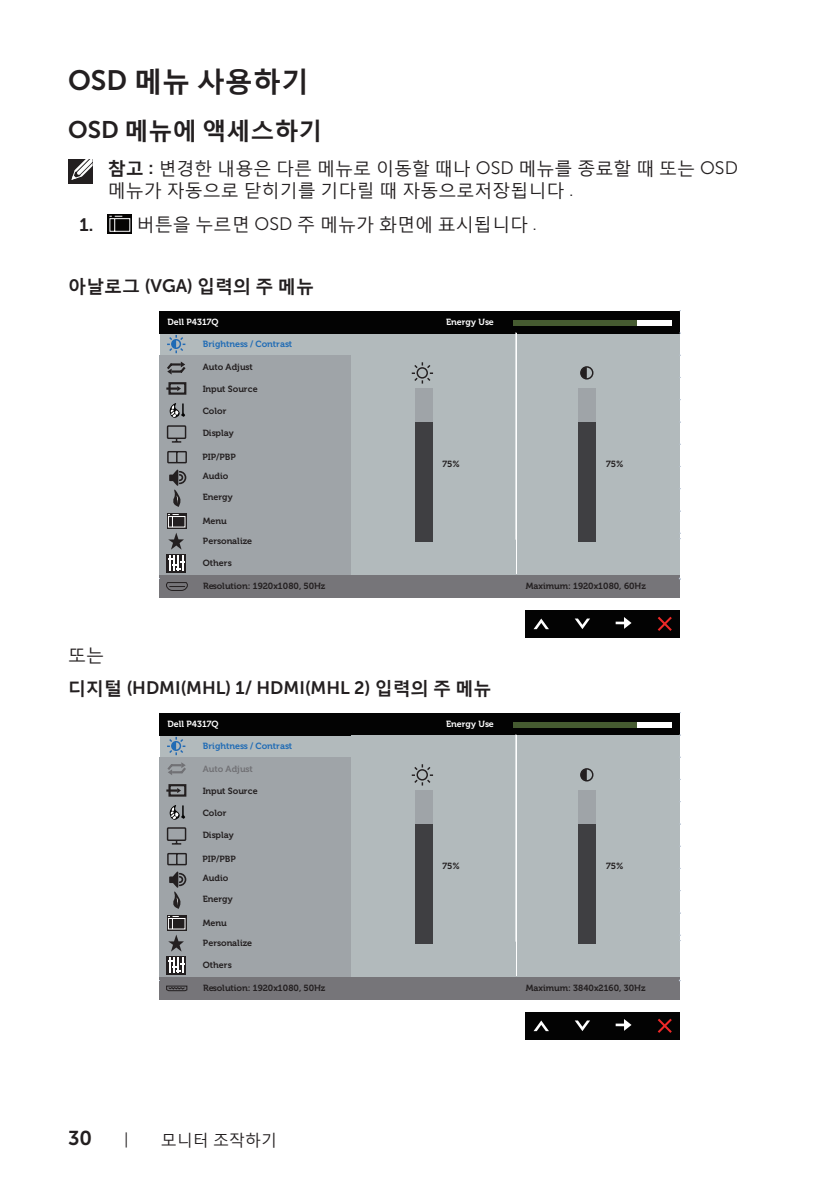
<style>
.page{position:relative;width:840px;height:1191px;background:#fff}
.page>*{position:absolute;margin:0;border:0;box-sizing:border-box;transform-origin:0 0}
.Head_2{font:700 28px "Malgun Gothic";color:#231f20}
.Head_3{font:700 24px "Malgun Gothic";color:#231f20}
.t1{font:20px "Museo Sans For Dell 700";color:#231f20}
.text{font:18px/21.6px "Malgun Gothic";color:#231f20}
.text-2{font:18px "Museo Sans For Dell 700";color:#231f20}
.text-3{font:700 18px "Malgun Gothic";color:#231f20}
.t2{font:16px "Malgun Gothic";color:#231f20}
.t3{font:16px "Museo Sans For Dell 300";color:#231f20}
.t4{font:700 8.8px "Museo For Dell";color:#231f20}
.t5{font:700 8.8px "Museo For Dell";color:#1f6bb5}
.t6{font:700 8.8px "Museo For Dell";color:#fff}
.t7{font:700 8.8px "Museo For Dell";letter-spacing:.005em;color:#717175}
.s1{font-family:"Museo Sans For Dell 700";font-weight:400}
.s2{font-weight:700}
.s3{font-family:"Museo Sans For Dell 700"}
.s4{font-family:"Museo Sans For Dell 300"}
.s5{font-family:"Malgun Gothic";font-weight:700}
</style>
<div class="page">
<div style="left:68px;top:159px;width:24px;height:24px;background:#231f20"></div>
<svg style="left:71px;top:159px;width:22px;height:22px"></svg>
<div style="left:108px;top:214px;width:24px;height:19px;background:#050403"></div>
<svg style="left:109px;top:215px;width:22px;height:17px"></svg>
<div style="left:160px;top:333px;width:193px;height:22px;background:#b2babc"></div>
<div style="left:525px;top:610px;width:154px;height:27px;background:#030303"></div>
<svg style="left:533px;top:618px;width:15px;height:11px"></svg>
<svg style="left:574px;top:618px;width:15px;height:11px"></svg>
<svg style="left:615px;top:617px;width:16px;height:12px"></svg>
<svg style="left:657px;top:616px;width:14px;height:15px"></svg>
<div style="left:159px;top:311px;width:520px;height:22px;background:#030303"></div>
<div style="left:159px;top:355px;width:194px;height:221px;background:#9fa4a8"></div>
<div style="left:351px;top:334px;width:328px;height:243px;background:#b2babc"></div>
<div style="left:159px;top:575px;width:520px;height:23px;background:#767579"></div>
<hr style="left:515px;top:333px;width:1px;height:240px;background:#fff">
<div style="left:513px;top:320px;width:158px;height:6px;background:#fff"></div>
<div style="left:513px;top:320px;width:123px;height:6px;background:#465b31"></div>
<svg style="left:165px;top:333px;width:22px;height:21px"></svg>
<div style="left:168px;top:382px;width:18px;height:13px;border:2px solid #231f20"></div>
<svg style="left:166px;top:386px;width:15px;height:5px"></svg>
<div style="left:166px;top:554px;width:20px;height:18px;background:#231f20"></div>
<svg style="left:168px;top:555px;width:17px;height:16px"></svg>
<div style="left:167px;top:513px;width:20px;height:16px;background:#231f20"></div>
<svg style="left:168px;top:514px;width:18px;height:35px"></svg>
<svg style="left:167px;top:361px;width:19px;height:14px"></svg>
<div style="left:415px;top:388px;width:17px;height:154px;background:#9fa4a8"></div>
<div style="left:415px;top:422px;width:17px;height:120px;background:#3f3f42"></div>
<div style="left:578px;top:388px;width:17px;height:154px;background:#9fa4a8"></div>
<div style="left:578px;top:422px;width:17px;height:120px;background:#3f3f42"></div>
<svg style="left:411px;top:361px;width:183px;height:24px"></svg>
<svg style="left:166px;top:403px;width:21px;height:40px"></svg>
<svg style="left:167px;top:451px;width:20px;height:56px"></svg>
<svg style="left:159px;top:578px;width:29px;height:13px"></svg>
<div style="left:160px;top:735px;width:193px;height:22px;background:#b2babc"></div>
<div style="left:525px;top:1012px;width:154px;height:27px;background:#030303"></div>
<svg style="left:533px;top:1020px;width:15px;height:11px"></svg>
<svg style="left:574px;top:1020px;width:15px;height:11px"></svg>
<svg style="left:615px;top:1019px;width:16px;height:11px"></svg>
<svg style="left:657px;top:1018px;width:14px;height:15px"></svg>
<div style="left:159px;top:712px;width:520px;height:23px;background:#030303"></div>
<div style="left:159px;top:757px;width:194px;height:220px;background:#9fa4a8"></div>
<div style="left:351px;top:735px;width:328px;height:244px;background:#b2babc"></div>
<div style="left:159px;top:977px;width:520px;height:22px;background:#767579"></div>
<hr style="left:515px;top:735px;width:1px;height:240px;background:#fff">
<div style="left:513px;top:722px;width:158px;height:5px;background:#fff"></div>
<div style="left:513px;top:722px;width:123px;height:5px;background:#465b31"></div>
<div style="left:168px;top:784px;width:18px;height:12px;border:2px solid #231f20"></div>
<svg style="left:166px;top:788px;width:15px;height:5px"></svg>
<div style="left:166px;top:955px;width:20px;height:19px;background:#231f20"></div>
<svg style="left:168px;top:957px;width:17px;height:16px"></svg>
<svg style="left:186px;top:915px;width:1px;height:15px"></svg>
<svg style="left:167px;top:915px;width:19px;height:36px"></svg>
<svg style="left:165px;top:735px;width:23px;height:40px"></svg>
<div style="left:415px;top:790px;width:17px;height:153px;background:#9fa4a8"></div>
<div style="left:415px;top:824px;width:17px;height:119px;background:#3f3f42"></div>
<div style="left:578px;top:790px;width:17px;height:153px;background:#9fa4a8"></div>
<div style="left:578px;top:824px;width:17px;height:119px;background:#3f3f42"></div>
<svg style="left:411px;top:763px;width:183px;height:24px"></svg>
<svg style="left:166px;top:805px;width:21px;height:40px"></svg>
<svg style="left:167px;top:852px;width:20px;height:57px"></svg>
<svg style="left:166px;top:985px;width:21px;height:6px"></svg>
<p class="Head_2" style="left:68px;top:64px;width:242px"><span class="s1">OSD</span> 메뉴 사용하기</p>
<p class="Head_3" style="left:68px;top:115px;width:256px"><span class="s1">OSD</span> 메뉴에 액세스하기</p>
<p class="text" style="left:108px;top:157px;width:631px"><span class="s2">참고</span> <span class="s3">:</span> 변경한 내용은 다른 메뉴로 이동할 때나 <span class="s4">OSD</span> 메뉴를 종료할 때 또는 <span class="s4">OSD </span>메뉴가 자동으로 닫히기를 기다릴 때 자동으로저장됩니다 <span class="s4">.</span></p>
<p class="text-2" style="left:79px;top:215px;width:15px">1.</p>
<p class="text" style="left:137px;top:213px;width:401px">버튼을 누르면 <span class="s4">OSD</span> 주 메뉴가 화면에 표시됩니다 <span class="s4">.</span></p>
<p class="text-3" style="left:68px;top:275px;width:247px">아날로그 <span class="s1">(VGA)</span> 입력의 주 메뉴</p>
<p class="t6" style="left:167px;top:317px;width:53px">Dell P4317Q</p>
<p class="t6" style="left:446px;top:317px;width:49px">Energy Use</p>
<p class="t5" style="left:203px;top:339px;width:91px">Brightness / Contrast</p>
<p class="t4" style="left:203px;top:362px;width:51px">Auto Adjust</p>
<p class="t4" style="left:203px;top:384px;width:56px">Input Source</p>
<p class="t4" style="left:203px;top:406px;width:25px">Color</p>
<p class="t4" style="left:203px;top:428px;width:33px">Display</p>
<p class="t4" style="left:202px;top:452px;width:35px">PIP/PBP</p>
<p class="t4" style="left:203px;top:492px;width:31px">Energy</p>
<p class="t4" style="left:203px;top:515px;width:25px">Menu</p>
<p class="t4" style="left:203px;top:536px;width:51px">Personalize</p>
<p class="t4" style="left:203px;top:558px;width:31px">Others</p>
<p class="t4" style="left:203px;top:581px;width:124px">Resolution: 1920x1080, 50Hz</p>
<p class="t4" style="left:203px;top:471px;width:27px">Audio</p>
<p class="t4" style="left:442px;top:459px;width:19px">75%</p>
<p class="t4" style="left:605px;top:459px;width:19px">75%</p>
<p class="t4" style="left:525px;top:581px;width:122px">Maximum: 1920x1080, 60Hz</p>
<p class="text" style="left:68px;top:644px;width:37px">또는</p>
<p class="text-2" style="left:68px;top:678px;width:424px"><span class="s5">디지털</span> (HDMI(MHL) 1/ HDMI(MHL 2) <span class="s5">입력의 주 메뉴</span></p>
<p class="t6" style="left:167px;top:719px;width:53px">Dell P4317Q</p>
<p class="t6" style="left:446px;top:719px;width:49px">Energy Use</p>
<p class="t5" style="left:203px;top:741px;width:91px">Brightness / Contrast</p>
<p class="t7" style="left:203px;top:763px;width:51px">Auto Adjust</p>
<p class="t4" style="left:203px;top:786px;width:56px">Input Source</p>
<p class="t4" style="left:203px;top:808px;width:25px">Color</p>
<p class="t4" style="left:203px;top:829px;width:33px">Display</p>
<p class="t4" style="left:202px;top:853px;width:35px">PIP/PBP</p>
<p class="t4" style="left:203px;top:894px;width:31px">Energy</p>
<p class="t4" style="left:203px;top:917px;width:25px">Menu</p>
<p class="t4" style="left:203px;top:938px;width:51px">Personalize</p>
<p class="t4" style="left:203px;top:960px;width:31px">Others</p>
<p class="t4" style="left:203px;top:982px;width:124px">Resolution: 1920x1080, 50Hz</p>
<p class="t4" style="left:203px;top:873px;width:27px">Audio</p>
<h3 class="t1" style="left:68px;top:1126px;width:26px">30</h3>
<h3 class="t3" style="left:124px;top:1130px;width:6px">|</h3>
<h3 class="t2" style="left:160px;top:1129px;width:118px">모니터 조작하기</h3>
<p class="t4" style="left:442px;top:861px;width:19px">75%</p>
<p class="t4" style="left:605px;top:861px;width:19px">75%</p>
<p class="t4" style="left:525px;top:983px;width:121px">Maximum: 3840x2160, 30Hz</p>
</div>
